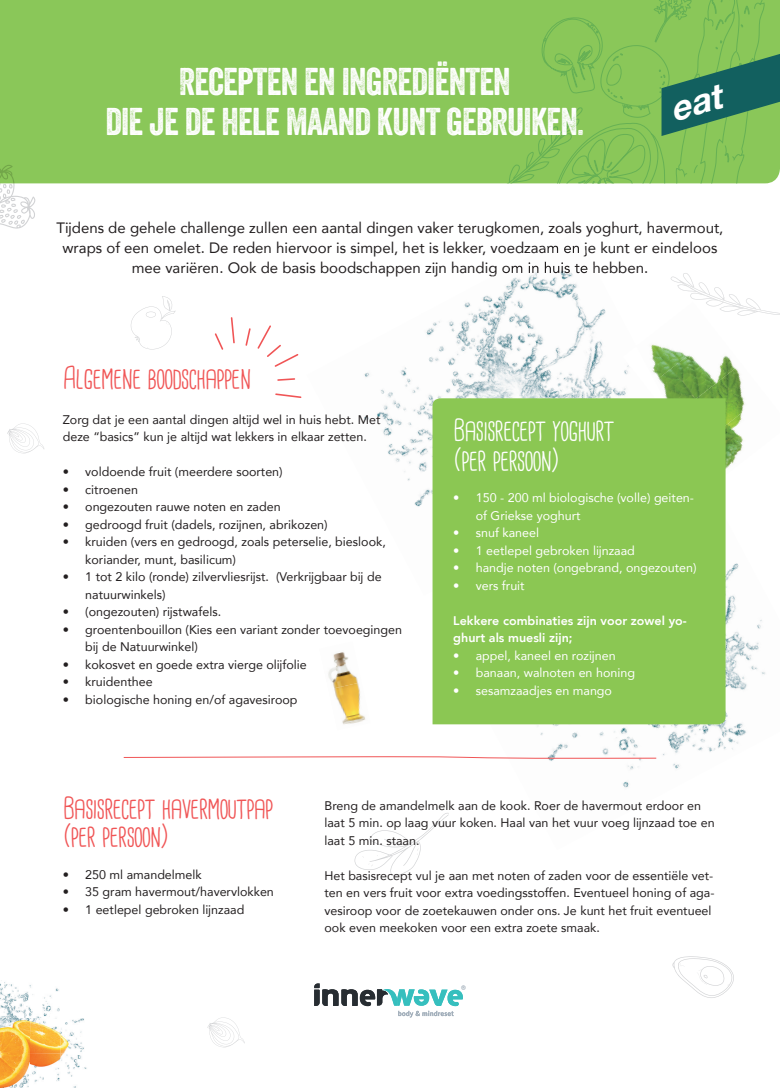
<style>
.page{position:relative;width:780px;height:1088px;background:#fff}
.page>*{position:absolute;margin:0;border:0;box-sizing:border-box;transform-origin:0 0}
.t1{font:37.5px/40px "Veneer Two";letter-spacing:-.02em;color:#fff;text-align:center}
.t2{font:30.5px/28.8px "Cardenio Modern";letter-spacing:-.02em;color:#f05556}
.t3{font:30.5px/30px "Cardenio Modern";letter-spacing:-.02em;color:#fff}
.t4{font:15px/20px "Avenir";color:#231f20;text-align:center}
.t5{font:12.5px/17.5px "Avenir";color:#231f20}
.t6{font:12.5px/17.5px "Avenir";color:#fff}
.t7{font:800 12.5px/17.5px "Avenir LT";color:#fff}
.t8{font:9.25px "Centrale Sans";color:#a1aeba}
</style>
<div class="page">
<div style="left:0;top:0;width:475px;height:183px;background:#8ac759"></div>
<svg style="left:130px;top:296px;width:46px;height:53px"></svg>
<svg style="left:7px;top:423px;width:37px;height:30px"></svg>
<svg style="left:207px;top:1017px;width:38px;height:30px"></svg>
<svg style="left:354px;top:813px;width:95px;height:63px"></svg>
<img style="left:538px;top:261px;width:41px;height:45px">
<img style="left:538px;top:306px;width:71px;height:78px">
<img style="left:577px;top:384px;width:49px;height:14px">
<img style="left:461px;top:277px;width:77px;height:69px">
<img style="left:461px;top:346px;width:116px;height:52px">
<img style="left:426px;top:321px;width:35px;height:66px">
<img style="left:423px;top:387px;width:77px;height:68px">
<img style="left:423px;top:462px;width:9px;height:37px">
<img style="left:364px;top:367px;width:59px;height:135px">
<img style="left:414px;top:502px;width:8px;height:5px">
<img style="left:536px;top:245px;width:51px;height:12px">
<img style="left:492px;top:262px;width:103px;height:15px">
<img style="left:725px;top:486px;width:1px;height:74px">
<img style="left:725px;top:560px;width:37px;height:77px">
<img style="left:725px;top:637px;width:40px;height:38px">
<img style="left:672px;top:674px;width:77px;height:95px">
<img style="left:556px;top:724px;width:116px;height:64px">
<img style="left:439px;top:724px;width:117px;height:32px">
<img style="left:548px;top:759px;width:47px;height:29px">
<img style="left:655px;top:345px;width:77px;height:45px">
<img style="left:673px;top:363px;width:69px;height:35px">
<img style="left:695px;top:394px;width:50px;height:86px">
<img style="left:664px;top:390px;width:19px;height:8px">
<img style="left:622px;top:346px;width:37px;height:44px">
<svg style="left:123px;top:756px;width:534px;height:3px"></svg>
<div style="left:432px;top:398px;width:293px;height:326px;background:#8bc753"></div>
<svg style="left:670px;top:273px;width:110px;height:43px"></svg>
<svg style="left:231px;top:317px;width:4px;height:26px"></svg>
<svg style="left:257px;top:325px;width:41px;height:42px"></svg>
<svg style="left:245px;top:328px;width:6px;height:18px"></svg>
<svg style="left:215px;top:333px;width:8px;height:17px"></svg>
<svg style="left:277px;top:378px;width:18px;height:3px"></svg>
<svg style="left:275px;top:393px;width:26px;height:5px"></svg>
<img style="left:328px;top:652px;width:30px;height:30px">
<img style="left:332px;top:682px;width:33px;height:43px">
<svg style="left:672px;top:956px;width:62px;height:42px"></svg>
<img style="left:0;top:983px;width:87px;height:105px">
<svg style="left:0;top:165px;width:35px;height:64px"></svg>
<svg style="left:314px;top:983px;width:149px;height:34px"></svg>
<svg style="left:475px;top:0;width:305px;height:183px;background:#7bba59"></svg>
<h1 class="t1" style="left:105px;top:61px;width:480px">RECEPTEN EN INGREDIËNTEN<br>DIE JE DE HELE MAAND KUNT GEBRUIKEN.</h1>
<p class="t4" style="left:56px;top:217px;width:668px">Tĳdens de gehele challenge zullen een aantal dingen vaker terugkomen, zoals yoghurt, havermout, wraps of een omelet. De reden hiervoor is simpel, het is lekker, voedzaam en je kunt er eindeloos mee variëren. Ook de basis boodschappen zĳn handig om in huis te hebben.</p>
<h2 class="t2" style="left:63px;top:365px;width:190px">Algemene boodschappen</h2>
<p class="t5" style="left:63px;top:410px;width:319px">Zorg dat je een aantal dingen altĳd wel in huis hebt. Met deze “basics” kun je altĳd wat lekkers in elkaar zetten.</p>
<p class="t5" style="left:63px;top:463px;width:221px">• voldoende fruit (meerdere soorten)</p>
<p class="t5" style="left:63px;top:480px;width:77px">• citroenen</p>
<p class="t5" style="left:63px;top:498px;width:219px">• ongezouten rauwe noten en zaden</p>
<p class="t5" style="left:63px;top:515px;width:266px">• gedroogd fruit (dadels, rozĳnen, abrikozen)</p>
<p class="t5" style="left:85px;top:533px;width:302px;text-indent:-23px">• kruiden (vers en gedroogd, zoals peterselie, bieslook, koriander, munt, basilicum)</p>
<p class="t5" style="left:85px;top:568px;width:298px;text-indent:-23px">• 1 tot 2 kilo (ronde) zilvervliesrĳst. (Verkrĳgbaar bĳ de natuurwinkels)</p>
<p class="t5" style="left:63px;top:603px;width:160px">• (ongezouten) rĳstwafels.</p>
<p class="t5" style="left:85px;top:620px;width:318px;text-indent:-23px">• groentenbouillon (Kies een variant zonder toevoegingen bĳ de Natuurwinkel)</p>
<p class="t5" style="left:63px;top:655px;width:246px">• kokosvet en goede extra vierge olĳfolie</p>
<p class="t5" style="left:63px;top:673px;width:91px">• kruidenthee</p>
<p class="t5" style="left:63px;top:690px;width:236px">• biologische honing en/of agavesiroop</p>
<h2 class="t3" style="left:453px;top:417px;width:163px">Basisrecept yoghurt (per persoon)</h2>
<p class="t6" style="left:476px;top:489px;width:220px;text-indent:-22px">• 150 - 200 ml biologische (volle) geiten&shy;of Griekse yoghurt</p>
<p class="t6" style="left:453px;top:524px;width:87px">• snuf kaneel</p>
<p class="t6" style="left:453px;top:541px;width:183px">• 1 eetlepel gebroken lĳnzaad</p>
<p class="t6" style="left:453px;top:559px;width:245px">• handje noten (ongebrand, ongezouten)</p>
<p class="t6" style="left:453px;top:576px;width:73px">• vers fruit</p>
<p class="t7" style="left:453px;top:612px;width:235px">Lekkere combinaties zijn voor zowel yo&shy;ghurt als muesli zijn;</p>
<p class="t6" style="left:453px;top:646px;width:164px">• appel, kaneel en rozĳnen</p>
<p class="t6" style="left:453px;top:664px;width:183px">• banaan, walnoten en honing</p>
<p class="t6" style="left:453px;top:681px;width:160px">• sesamzaadjes en mango</p>
<h2 class="t2" style="left:63px;top:795px;width:212px">Basisrecept havermoutpap (per persoon)</h2>
<p class="t5" style="left:63px;top:865px;width:140px">• 250 ml amandelmelk</p>
<p class="t5" style="left:63px;top:883px;width:213px">• 35 gram havermout/havervlokken</p>
<p class="t5" style="left:63px;top:900px;width:183px">• 1 eetlepel gebroken lĳnzaad</p>
<p class="t5" style="left:324px;top:796px;width:391px">Breng de amandelmelk aan de kook. Roer de havermout erdoor en laat 5 min. op laag vuur koken. Haal van het vuur voeg lĳnzaad toe en laat 5 min. staan.</p>
<p class="t5" style="left:324px;top:866px;width:391px">Het basisrecept vul je aan met noten of zaden voor de essentiële vet&shy;ten en vers fruit voor extra voedingsstoffen. Eventueel honing of aga&shy;vesiroop voor de zoetekauwen onder ons. Je kunt het fruit eventueel ook even meekoken voor een extra zoete smaak.</p>
<p class="t8" style="left:461px;top:984px;width:7px">®</p>
</div>
